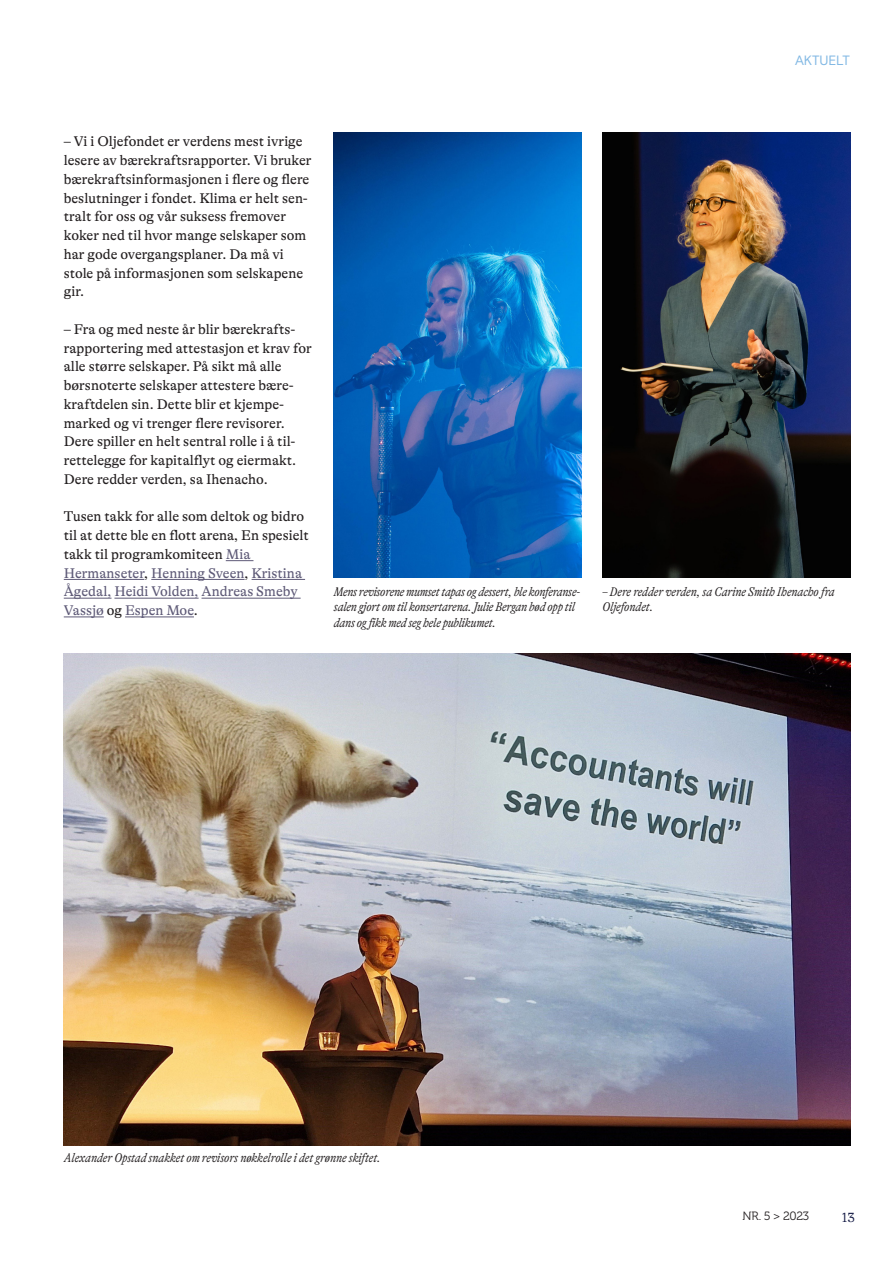
<style>
.page{position:relative;width:893px;height:1263px;background:#fff}
.page>*{position:absolute;margin:0;border:0;box-sizing:border-box;transform-origin:0 0}
.t1{font:14.25px/18.8px "GT Alpina";color:#231f20}
.t2{font:13.5px "Basis Grotesque Pro";letter-spacing:-.01em;color:#83b9e4}
.t3{font:300 13.5px "GT Alpina";color:#131944}
.t4{font:italic 300 condensed 12.75px/15.8px "GT Alpina";letter-spacing:-.01em;color:#231f20}
.t5{font:12px "Museo 300";letter-spacing:-.025em;color:#231f20}
.s1{color:#5e5a77}
</style>
<div class="page">
<img style="left:64px;top:653px;width:786px;height:492px">
<img style="left:334px;top:133px;width:248px;height:445px">
<img style="left:602px;top:133px;width:248px;height:445px">
<svg style="left:226px;top:560px;width:27px;height:1px"></svg>
<hr style="left:64px;top:579px;width:80px;height:1px;background:#5e5a77">
<hr style="left:151px;top:579px;width:94px;height:1px;background:#5e5a77">
<hr style="left:252px;top:579px;width:53px;height:1px;background:#5e5a77">
<hr style="left:64px;top:598px;width:48px;height:1px;background:#5e5a77">
<hr style="left:114px;top:598px;width:85px;height:1px;background:#5e5a77">
<hr style="left:202px;top:598px;width:99px;height:1px;background:#5e5a77">
<hr style="left:64px;top:616px;width:40px;height:1px;background:#5e5a77">
<hr style="left:125px;top:616px;width:69px;height:1px;background:#5e5a77">
<p class="t2" style="left:795px;top:52px;width:56px">AKTUELT</p>
<p class="t1" style="left:64px;top:132px;width:249px">– Vi i Oljefondet er verdens mest ivrige lesere av bærekraftsrapporter. Vi bruker bærekraftsinformasjonen i flere og flere beslutninger i fondet. Klima er helt sen&shy;tralt for oss og vår suksess fremover koker ned til hvor mange selskaper som har gode overgangsplaner. Da må vi stole på informasjonen som selskapene gir.</p>
<p class="t1" style="left:64px;top:320px;width:250px">– Fra og med neste år blir bærekrafts&shy;rapportering med attestasjon et krav for alle større selskaper. På sikt må alle børsnoterte selskaper attestere bære&shy;kraftdelen sin. Dette blir et kjempe&shy;marked og vi trenger flere revisorer.<br>Dere spiller en helt sentral rolle i å til&shy;rettelegge for kapitalflyt og eiermakt.<br>Dere redder verden, sa Ihenacho.</p>
<p class="t1" style="left:64px;top:507px;width:247px">Tusen takk for alle som deltok og bidro til at dette ble en flott arena, En spesielt takk til programkomiteen <span class="s1">Mia Hermanseter</span>, <span class="s1">Henning Sveen</span>, <span class="s1">Kristina Ågedal, Heidi Volden, Andreas Smeby Vassjø</span> og <span class="s1">Espen Moe</span>.</p>
<p class="t4" style="left:334px;top:584px;width:247px">Mens revisorene mumset tapas og dessert, ble konferanse&shy;salen gjort om til konsertarena. Julie Bergan bød opp til dans og fikk med seg hele publikumet.</p>
<p class="t4" style="left:602px;top:584px;width:234px">– Dere redder verden, sa Carine Smith Ihenacho fra<br>Oljefondet.</p>
<p class="t4" style="left:64px;top:1150px;width:318px">Alexander Opstad snakket om revisors nøkkelrolle i det grønne skiftet.</p>
<p class="t5" style="left:742px;top:1210px;width:68px">NR. 5 &gt; 2023</p>
<p class="t3" style="left:842px;top:1210px;width:14px">13</p>
</div>
